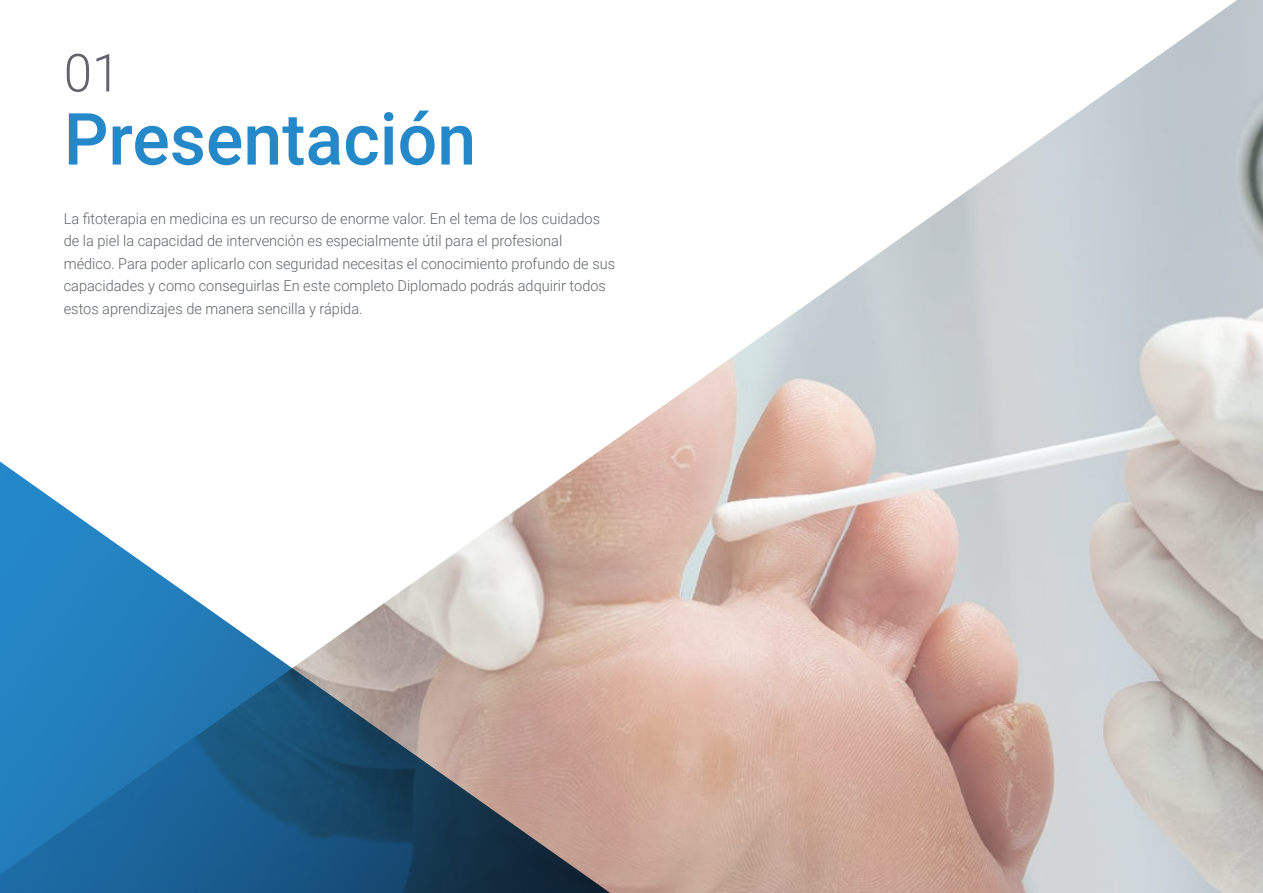
<style>
.page{position:relative;width:1263px;height:893px;background:#fff}
.page>*{position:absolute;margin:0;border:0;box-sizing:border-box;transform-origin:0 0}
.t1{font:500 72px "Roboto";color:#2488c9}
.t2{font:300 52.5px "Roboto";color:#61646a}
.t3{font:300 15px/22.5px "Roboto";color:#61646a}
</style>
<div class="page">
<img style="left:607px;top:0;width:656px;height:893px">
<svg style="left:0;top:446px;width:640px;height:447px"></svg>
<h2 class="t2" style="left:64px;top:36px;width:58px">01</h2>
<h1 class="t1" style="left:64px;top:89px;width:414px">Presentación</h1>
<p class="t3" style="left:64px;top:207px;width:553px">La fitoterapia en medicina es un recurso de enorme valor. En el tema de los cuidados de la piel la capacidad de intervención es especialmente útil para el profesional médico. Para poder aplicarlo con seguridad necesitas el conocimiento profundo de sus capacidades y como conseguirlas En este completo Diplomado podrás adquirir todos estos aprendizajes de manera sencilla y rápida.</p>
</div>
